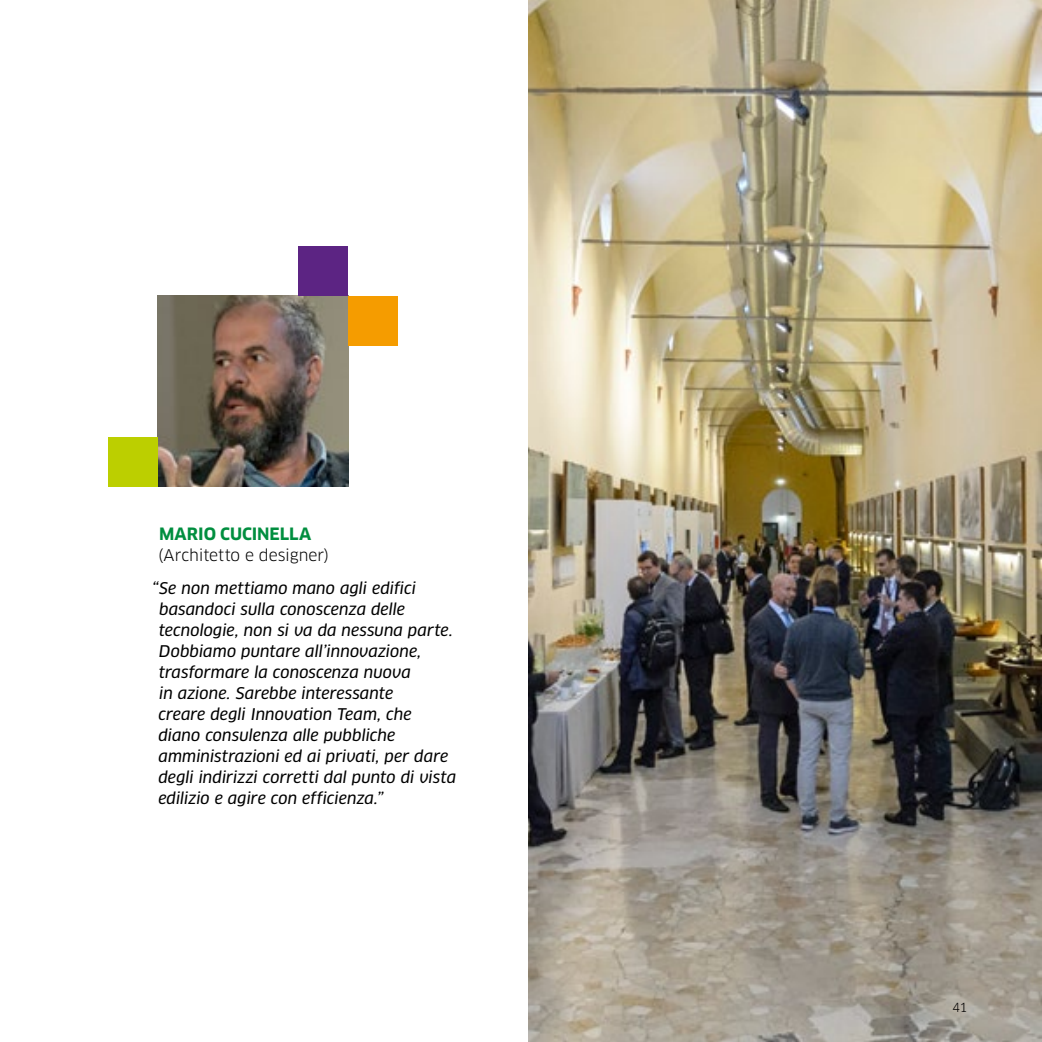
<style>
.page{position:relative;width:1042px;height:1042px;background:#fff}
.page>*{position:absolute;margin:0;border:0;box-sizing:border-box;transform-origin:0 0}
.t1{font:700 16.62px "Clan OT";color:#008e3f}
.t2{font:italic 15.75px/21px "Clan OT News";color:#000}
.t3{font:15.75px "Clan OT";letter-spacing:-.01em;color:#000}
.t4{font:12.25px "Clan OT";color:#000}
</style>
<div class="page">
<img style="left:158px;top:296px;width:190px;height:190px">
<div style="left:348px;top:296px;width:50px;height:49px;background:#f59c00"></div>
<div style="left:299px;top:246px;width:49px;height:50px;background:#5c2483"></div>
<div style="left:108px;top:437px;width:50px;height:49px;background:#bccf00"></div>
<img style="left:528px;top:0;width:514px;height:1042px">
<p class="t1" style="left:159px;top:524px;width:154px">MARIO CUCINELLA</p>
<p class="t3" style="left:158px;top:545px;width:173px">(Architetto e designer)</p>
<p class="t2" style="left:158px;top:578px;width:299px;text-indent:-6px">“Se non mettiamo mano agli edifici basandoci sulla conoscenza delle tecnologie, non si va da nessuna parte.<br>Dobbiamo puntare all’innovazione, trasformare la conoscenza nuova<br>in azione. Sarebbe interessante<br>creare degli Innovation Team, che diano consulenza alle pubbliche amministrazioni ed ai privati, per dare degli indirizzi corretti dal punto di vista edilizio e agire con efficienza.”</p>
<p class="t4" style="left:952px;top:1000px;width:17px">41</p>
</div>
